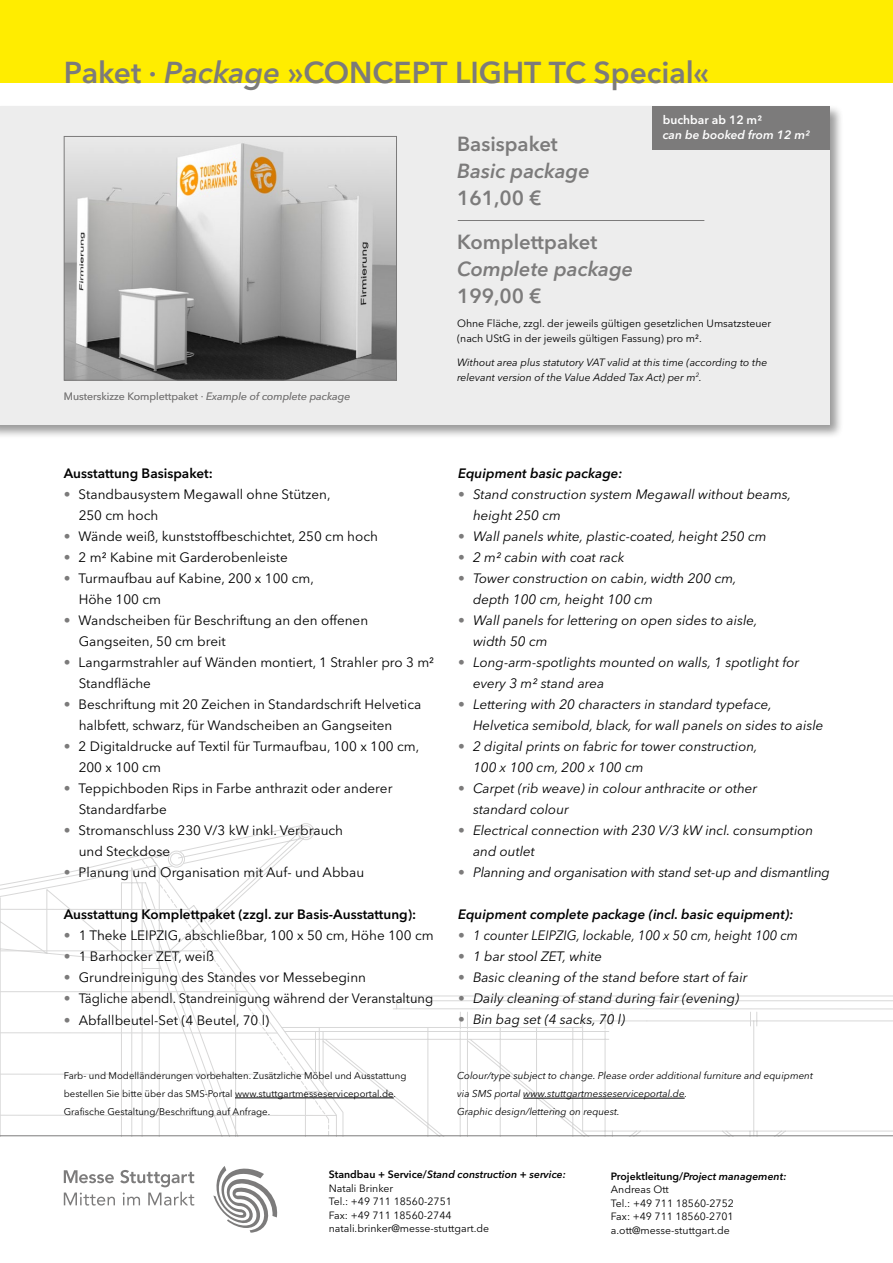
<style>
.page{position:relative;width:893px;height:1263px;background:#fff}
.page>*{position:absolute;margin:0;border:0;box-sizing:border-box;transform-origin:0 0}
.t1{font:600 30px "Avenir Next LT Pro";color:#7c7b7b}
.t2{font:600 20.25px "Avenir Next LT Pro";color:#7c7b7b}
.t3{font:italic 600 20.25px "Avenir Next LT Pro";color:#7c7b7b}
.t4{font:italic 13.5px/21px "Avenir Next LT Pro";color:#000}
.t5{font:13.5px/21px "Avenir Next LT Pro";color:#000}
.t6{font:600 13.5px "Avenir Next LT Pro";color:#000}
.t7{font:italic 600 13.5px "Avenir Next LT Pro";color:#000}
.t8{font:13.5px "Avenir Next LT Pro";color:#000;scale:.96 1}
.t9{font:italic 13.5px "Avenir Next LT Pro";color:#000;scale:.95 1}
.t10{font:italic 600 12px "Avenir Next LT Pro";color:#fff}
.t11{font:600 12px "Avenir Next LT Pro";color:#fff}
.Rückseite{font:10.5px/15px "Avenir Next LT Pro";color:#000}
.t12{font:italic 10.5px/15px "Avenir Next LT Pro";color:#000}
.Rückseite-2{font:italic 600 10.5px "Avenir Next LT Pro";color:#000}
.t13{font:10.5px "Avenir Next LT Pro";color:#7c7b7b}
.t14{font:italic 9.9px/18px "Avenir Next LT Pro";color:#000}
.t15{font:9.6px/18px "Avenir Next LT Pro";color:#000}
.s1{font-style:italic}
.s2{color:#7c7b7b}
.s3{font-style:normal;color:#7c7b7b}
.s4{font-style:normal}
</style>
<div class="page">
<div style="left:0;top:0;width:893px;height:83px;background:#ffed00"></div>
<svg style="left:0;top:850px;width:168px;height:100px"></svg>
<svg style="left:0;top:950px;width:70px;height:185px"></svg>
<svg style="left:0;top:909px;width:70px;height:1px"></svg>
<svg style="left:70px;top:859px;width:98px;height:276px"></svg>
<svg style="left:168px;top:823px;width:725px;height:312px"></svg>
<hr style="left:0;top:1135px;width:893px;height:1px;background:#7c7b7b">
<svg style="left:213px;top:1166px;width:64px;height:67px"></svg>
<svg style="left:64px;top:1170px;width:130px;height:35px"></svg>
<div style="left:0;top:104px;width:843px;height:336px;background:#000;opacity:.4"></div>
<div style="left:0;top:106px;width:829px;height:319px;background:#ededed"></div>
<img style="left:66px;top:143px;width:329px;height:236px">
<div style="left:64px;top:136px;width:333px;height:245px;border:1px solid #7c7b7b"></div>
<hr style="left:458px;top:220px;width:246px;height:1px;background:#7c7b7b">
<hr style="left:523px;top:1098px;width:162px;height:1px;background:#000">
<hr style="left:235px;top:1097px;width:159px;height:1px;background:#000">
<div style="left:652px;top:106px;width:177px;height:44px;background:#7c7b7b"></div>
<p class="t1" style="left:64px;top:54px;width:647px">Paket · <span class="s1">Package</span> »CONCEPT LIGHT TC Special«</p>
<p class="t13" style="left:64px;top:390px;width:288px">Musterskizze Komplettpaket · <span class="s1">Example of complete package</span></p>
<p class="t11" style="left:663px;top:113px;width:101px">buchbar ab 12 m²</p>
<p class="t10" style="left:663px;top:128px;width:149px">can be booked from 12 m²</p>
<p class="t2" style="left:457px;top:132px;width:102px">Basispaket</p>
<p class="t3" style="left:457px;top:159px;width:134px">Basic package</p>
<p class="t2" style="left:457px;top:186px;width:86px">161,00 €</p>
<p class="t2" style="left:457px;top:230px;width:142px">Komplettpaket</p>
<p class="t3" style="left:457px;top:257px;width:178px">Complete package</p>
<p class="t2" style="left:457px;top:284px;width:86px">199,00 €</p>
<p class="Rückseite" style="left:457px;top:316px;width:316px">Ohne Fläche, zzgl. der jeweils gültigen gesetzlichen Umsatzsteuer (nach UStG in der jeweils gültigen Fassung) pro m².</p>
<p class="t12" style="left:457px;top:355px;width:312px">Without area plus statutory VAT valid at this time (according to the relevant version of the Value Added Tax Act) per m<sup>2</sup>.</p>
<p class="t6" style="left:64px;top:465px;width:151px">Ausstattung Basispaket:</p>
<p class="t5" style="left:79px;top:484px;width:253px;text-indent:-15px"><span class="s2">•</span> Standbausystem Megawall ohne Stützen,<br>250 cm hoch</p>
<p class="t5" style="left:64px;top:526px;width:316px"><span class="s2">•</span> Wände weiß, kunststoffbeschichtet, 250 cm hoch</p>
<p class="t5" style="left:64px;top:547px;width:225px"><span class="s2">•</span> 2 m² Kabine mit Garderobenleiste</p>
<p class="t5" style="left:79px;top:568px;width:237px;text-indent:-15px"><span class="s2">•</span> Turmaufbau auf Kabine, 200 x 100 cm,<br>Höhe 100 cm</p>
<p class="t5" style="left:79px;top:610px;width:291px;text-indent:-15px"><span class="s2">•</span> Wandscheiben für Beschriftung an den offenen<br>Gangseiten, 50 cm breit</p>
<p class="t5" style="left:79px;top:652px;width:357px;text-indent:-15px"><span class="s2">•</span> Langarmstrahler auf Wänden montiert, 1 Strahler pro 3 m²<br>Standfläche</p>
<p class="t5" style="left:79px;top:694px;width:344px;text-indent:-15px"><span class="s2">•</span> Beschriftung mit 20 Zeichen in Standardschrift Helvetica halbfett, schwarz, für Wandscheiben an Gangseiten</p>
<p class="t5" style="left:79px;top:736px;width:342px;text-indent:-15px"><span class="s2">•</span> 2 Digitaldrucke auf Textil für Turmaufbau, 100 x 100 cm,<br>200 x 100 cm</p>
<p class="t5" style="left:79px;top:778px;width:315px;text-indent:-15px"><span class="s2">•</span> Teppichboden Rips in Farbe anthrazit oder anderer<br>Standardfarbe</p>
<p class="t5" style="left:79px;top:820px;width:266px;text-indent:-15px"><span class="s2">•</span> Stromanschluss 230 V/3 kW inkl. Verbrauch und Steckdose</p>
<p class="t5" style="left:64px;top:862px;width:302px"><span class="s2">•</span> Planung und Organisation mit Auf- und Abbau</p>
<p class="t6" style="left:64px;top:906px;width:354px">Ausstattung Komplettpaket (zzgl. zur Basis-Ausstattung):</p>
<p class="t5" style="left:64px;top:925px;width:371px"><span class="s2">•</span> 1 Theke LEIPZIG, abschließbar, 100 x 50 cm, Höhe 100 cm</p>
<p class="t5" style="left:64px;top:946px;width:152px"><span class="s2">•</span> 1 Barhocker ZET, weiß</p>
<p class="t5" style="left:64px;top:967px;width:304px"><span class="s2">•</span> Grundreinigung des Standes vor Messebeginn</p>
<p class="t8" style="left:64px;top:990px;width:386px"><span class="s2">•</span> Tägliche abendl. Standreinigung während der Veranstaltung</p>
<p class="t5" style="left:64px;top:1010px;width:207px"><span class="s2">•</span> Abfallbeutel-Set (4 Beutel, 70 l)</p>
<p class="t15" style="left:64px;top:1066px;width:344px">Farb- und Modelländerungen vorbehalten. Zusätzliche Möbel und Ausstattung bestellen Sie bitte über das SMS-Portal www.stuttgartmesseserviceportal.de.</p>
<p class="t15" style="left:64px;top:1102px;width:208px">Grafische Gestaltung/Beschriftung auf Anfrage.</p>
<p class="t7" style="left:458px;top:465px;width:166px">Equipment basic package:</p>
<p class="t4" style="left:473px;top:484px;width:320px;text-indent:-15px"><span class="s3">•</span> Stand construction system Megawall without beams, height 250 cm</p>
<p class="t4" style="left:458px;top:526px;width:310px"><span class="s3">•</span> Wall panels white, plastic-coated, height 250 cm</p>
<p class="t4" style="left:458px;top:547px;width:168px"><span class="s3">•</span> 2 m² cabin with coat rack</p>
<p class="t4" style="left:473px;top:568px;width:265px;text-indent:-15px"><span class="s3">•</span> Tower construction on cabin, width 200 cm, depth 100 cm, height 100 cm</p>
<p class="t4" style="left:473px;top:610px;width:286px;text-indent:-15px"><span class="s3">•</span> Wall panels for lettering on open sides to aisle, width 50 cm</p>
<p class="t4" style="left:473px;top:652px;width:328px;text-indent:-15px"><span class="s3">•</span> Long-arm-spotlights mounted on walls, 1 spotlight for every 3 m² stand area</p>
<p class="t4" style="left:473px;top:694px;width:352px;text-indent:-15px"><span class="s3">•</span> Lettering with 20 characters in standard typeface,<br>Helvetica semibold, black, for wall panels on sides to aisle</p>
<p class="t4" style="left:473px;top:736px;width:286px;text-indent:-15px"><span class="s3">•</span> 2 digital prints on fabric for tower construction,<br>100 x 100 cm, 200 x 100 cm</p>
<p class="t4" style="left:473px;top:778px;width:286px;text-indent:-15px"><span class="s3">•</span> Carpet (rib weave) in colour anthracite or other standard colour</p>
<p class="t4" style="left:473px;top:820px;width:342px;text-indent:-15px"><span class="s3">•</span> Electrical connection with 230 V/3 kW incl. consumption and outlet</p>
<p class="t4" style="left:458px;top:862px;width:373px"><span class="s3">•</span> Planning and organisation with stand set-up and dismantling</p>
<p class="t7" style="left:458px;top:906px;width:337px">Equipment complete package (incl. basic equipment):</p>
<p class="t9" style="left:458px;top:927px;width:359px"><span class="s3">•</span> 1 counter LEIPZIG, lockable, 100 x 50 cm, height 100 cm</p>
<p class="t4" style="left:458px;top:946px;width:146px"><span class="s3">•</span> 1 bar stool ZET, white</p>
<p class="t4" style="left:458px;top:967px;width:291px"><span class="s3">•</span> Basic cleaning of the stand before start of fair</p>
<p class="t4" style="left:458px;top:988px;width:283px"><span class="s3">•</span> Daily cleaning of stand during fair (evening)</p>
<p class="t4" style="left:458px;top:1009px;width:169px"><span class="s3">•</span> Bin bag set (4 sacks, 70 l)</p>
<p class="t14" style="left:457px;top:1067px;width:357px">Colour/type subject to change. Please order additional furniture and equipment via SMS portal www.stuttgartmesseserviceportal.de.</p>
<p class="t14" style="left:457px;top:1103px;width:164px">Graphic design/lettering on request.</p>
<p class="Rückseite-2" style="left:329px;top:1168px;width:239px"><span class="s4">Standbau + Service/</span>Stand construction + service:</p>
<p class="Rückseite" style="left:329px;top:1180px;width:66px">Natali Brinker</p>
<p class="Rückseite" style="left:329px;top:1194px;width:124px">Tel.: +49 711 18560-2751</p>
<p class="Rückseite" style="left:329px;top:1207px;width:124px">Fax: +49 711 18560-2744</p>
<p class="Rückseite" style="left:329px;top:1221px;width:162px">natali.brinker@messe-stuttgart.de</p>
<p class="Rückseite-2" style="left:611px;top:1169px;width:177px"><span class="s4">Projektleitung/</span>Project management:</p>
<p class="Rückseite" style="left:611px;top:1182px;width:60px">Andreas Ott</p>
<p class="Rückseite" style="left:611px;top:1195px;width:124px">Tel.: +49 711 18560-2752</p>
<p class="Rückseite" style="left:611px;top:1209px;width:124px">Fax: +49 711 18560-2701</p>
<p class="Rückseite" style="left:611px;top:1222px;width:120px">a.ott@messe-stuttgart.de</p>
</div>
